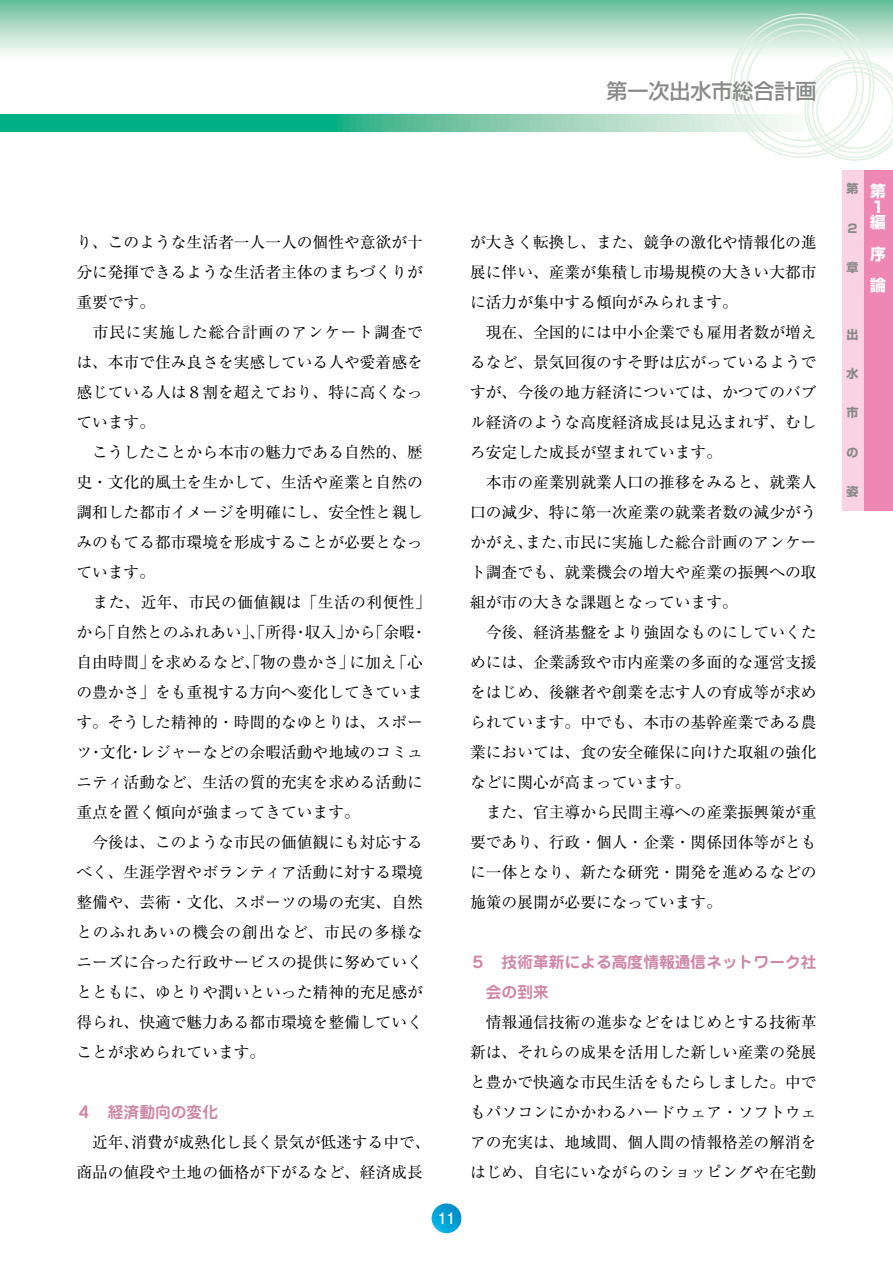
<style>
.page{position:relative;width:893px;height:1263px;background:#fff}
.page>*{position:absolute;margin:0;border:0;box-sizing:border-box;transform-origin:0 0}
.t1{font:500 21px "Shin Go Pro";color:#898989}
.t2{font:15.75px/30px "Ryumin Pro";color:#000}
.t3{font:700 15.75px/30px "Jun 501 Pro";color:#d088a8}
.t4{font:700 15.75px/16.2px "Shin Go Pro";color:#fff}
.t5{font:700 15.75px "Futo Go B101 Pro";color:#fff}
.t6{font:700 12px "Shin Go Pro";color:#898989}
</style>
<div class="page">
<div style="left:0;top:0;width:893px;height:60px;background:linear-gradient(to bottom,#6cbe99,#fffffe)"></div>
<div style="left:863px;top:170px;width:30px;height:340px;background:#ee87b3"></div>
<div style="left:842px;top:170px;width:21px;height:340px;background:#f9d3e3"></div>
<svg style="left:0;top:115px;width:792px;height:17px;background:#59c4a4"></svg>
<svg style="left:804px;top:60px;width:89px;height:101px"></svg>
<svg style="left:432px;top:1203px;width:29px;height:30px"></svg>
<h1 class="t1" style="left:607px;top:74px;width:212px">第一次出水市総合計画</h1>
<p class="t2" style="left:76px;top:226px;width:356px">り、このような生活者一人一人の個性や意欲が十分に発揮できるような生活者主体のまちづくりが重要です。<br>　市民に実施した総合計画のアンケート調査では、本市で住み良さを実感している人や愛着感を感じている人は８割を超えており、特に高くなっています。<br>　こうしたことから本市の魅力である自然的、歴史・文化的風土を生かして、生活や産業と自然の調和した都市イメージを明確にし、安全性と親しみのもてる都市環境を形成することが必要となっています。<br>　また、近年、市民の価値観は「生活の利便性」から「自然とのふれあい」、「所得・収入」から「余暇・自由時間」を求めるなど、「物の豊かさ」に加え「心の豊かさ」をも重視する方向へ変化してきています。そうした精神的・時間的なゆとりは、スポーツ・文化・レジャーなどの余暇活動や地域のコミュニティ活動など、生活の質的充実を求める活動に重点を置く傾向が強まってきています。<br>　今後は、このような市民の価値観にも対応するべく、生涯学習やボランティア活動に対する環境整備や、芸術・文化、スポーツの場の充実、自然とのふれあいの機会の創出など、市民の多様なニーズに合った行政サービスの提供に努めていくとともに、ゆとりや潤いといった精神的充足感が得られ、快適で魅力ある都市環境を整備していくことが求められています。</p>
<p class="t3" style="left:76px;top:1095px;width:143px">４　経済動向の変化</p>
<p class="t2" style="left:76px;top:1126px;width:356px">　近年、消費が成熟化し長く景気が低迷する中で、商品の値段や土地の価格が下がるなど、経済成長</p>
<p class="t5" style="left:438px;top:1206px;width:8px">11</p>
<p class="t2" style="left:470px;top:226px;width:348px">が大きく転換し、また、競争の激化や情報化の進展に伴い、産業が集積し市場規模の大きい大都市に活力が集中する傾向がみられます。<br>　現在、全国的には中小企業でも雇用者数が増えるなど、景気回復のすそ野は広がっているようですが、今後の地方経済については、かつてのバブル経済のような高度経済成長は見込まれず、むしろ安定した成長が望まれています。<br>　本市の産業別就業人口の推移をみると、就業人口の減少、特に第一次産業の就業者数の減少がうかがえ、また、市民に実施した総合計画のアンケート調査でも、就業機会の増大や産業の振興への取組が市の大きな課題となっています。<br>　今後、経済基盤をより強固なものにしていくためには、企業誘致や市内産業の多面的な運営支援をはじめ、後継者や創業を志す人の育成等が求められています。中でも、本市の基幹産業である農業においては、食の安全確保に向けた取組の強化などに関心が高まっています。<br>　また、官主導から民間主導への産業振興策が重要であり、行政・個人・企業・関係団体等がともに一体となり、新たな研究・開発を進めるなどの施策の展開が必要になっています。</p>
<p class="t3" style="left:486px;top:945px;width:332px;text-indent:-16px">５　技術革新による高度情報通信ネットワーク社会の到来</p>
<p class="t2" style="left:470px;top:1006px;width:348px;text-align:justify">　情報通信技術の進歩などをはじめとする技術革新は、それらの成果を活用した新しい産業の発展と豊かで快適な市民生活をもたらしました。中でもパソコンにかかわるハードウェア・ソフトウェアの充実は、地域間、個人間の情報格差の解消をはじめ、自宅にいながらのショッピングや在宅勤</p>
<p class="t6" style="left:847px;top:179px;width:13px">第</p>
<p class="t6" style="left:847px;top:219px;width:12px">２</p>
<p class="t6" style="left:847px;top:258px;width:13px">章</p>
<p class="t4" style="left:870px;top:181px;width:19px">第<br>１編　</p>
<p class="t4" style="left:870px;top:238px;width:19px;line-height:30.6px">序　論</p>
<p class="t6" style="left:847px;top:325px;width:13px">出</p>
<p class="t6" style="left:847px;top:364px;width:13px">水</p>
<p class="t6" style="left:847px;top:403px;width:13px">市</p>
<p class="t6" style="left:847px;top:443px;width:13px">の</p>
<p class="t6" style="left:847px;top:482px;width:13px">姿</p>
</div>
